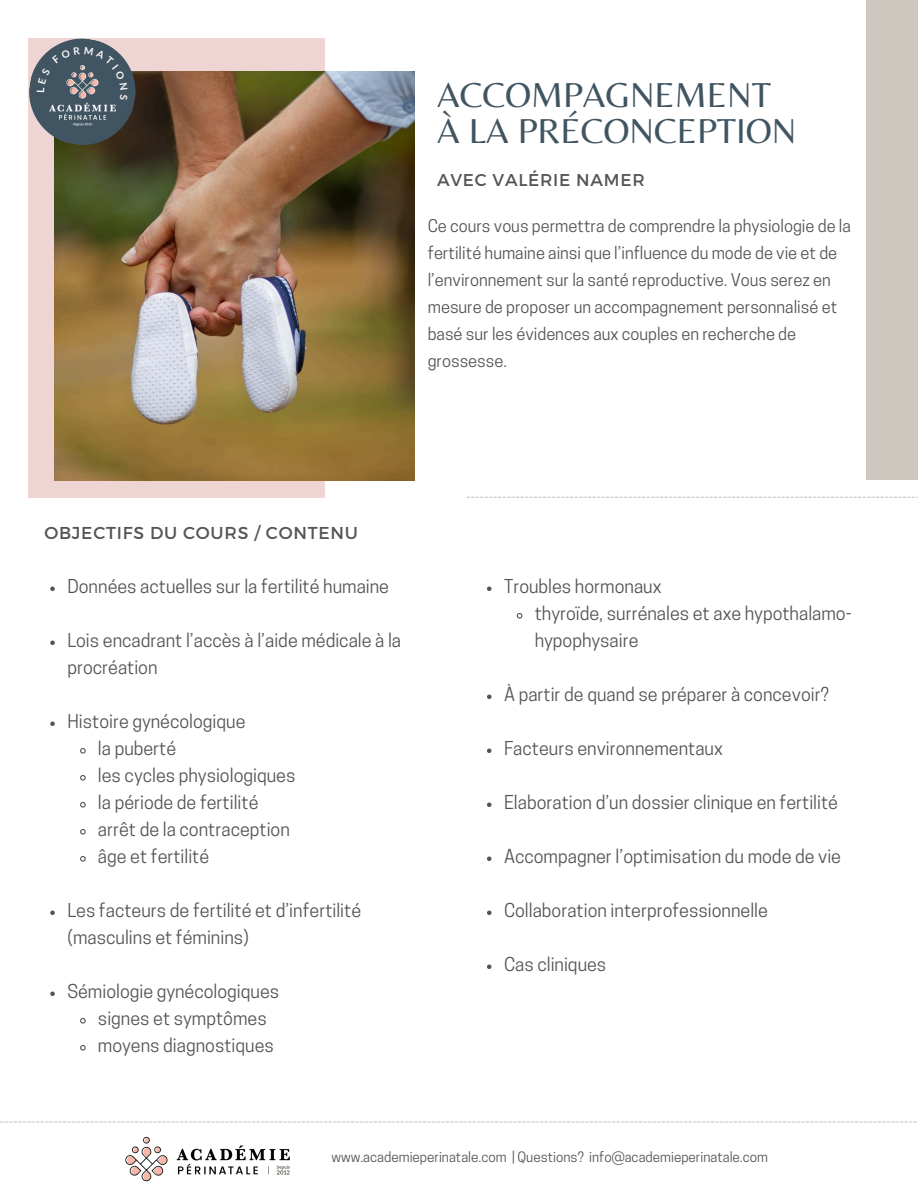
<style>
.page{position:relative;width:918px;height:1188px;background:#fff}
.page>*{position:absolute;margin:0;border:0;box-sizing:border-box;transform-origin:0 0}
.t1{font:36px/36px "Belleza";color:#405461}
.t2{font:18px/27px "Cooper Hewitt";color:#545454}
.t3{font:17.25px "Montserrat";letter-spacing:.045em;color:#545454}
.t4{font:17.1px "Montserrat";letter-spacing:.045em;color:#545454}
.t5{font:16.5px/27px "Cooper Hewitt";color:#545454}
.t6{font:13.5px "Cooper Hewitt";color:#545454}
</style>
<div class="page">
<div style="left:28px;top:38px;width:297px;height:459px;background:#efd4d4"></div>
<img style="left:55px;top:72px;width:360px;height:408px">
<svg style="left:466px;top:497px;width:452px;height:1px"></svg>
<div style="left:866px;top:0;width:52px;height:479px;background:#cec7c0"></div>
<svg style="left:50px;top:587px;width:5px;height:4px"></svg>
<svg style="left:50px;top:641px;width:5px;height:4px"></svg>
<svg style="left:50px;top:722px;width:5px;height:4px"></svg>
<svg style="left:80px;top:748px;width:6px;height:6px"></svg>
<svg style="left:80px;top:775px;width:6px;height:6px"></svg>
<svg style="left:80px;top:802px;width:6px;height:6px"></svg>
<svg style="left:80px;top:829px;width:6px;height:6px"></svg>
<svg style="left:80px;top:856px;width:6px;height:6px"></svg>
<svg style="left:50px;top:911px;width:5px;height:4px"></svg>
<svg style="left:50px;top:992px;width:5px;height:4px"></svg>
<svg style="left:80px;top:1018px;width:6px;height:6px"></svg>
<svg style="left:80px;top:1045px;width:6px;height:6px"></svg>
<svg style="left:487px;top:587px;width:4px;height:4px"></svg>
<svg style="left:516px;top:613px;width:7px;height:6px"></svg>
<svg style="left:487px;top:695px;width:4px;height:4px"></svg>
<svg style="left:487px;top:749px;width:4px;height:4px"></svg>
<svg style="left:487px;top:803px;width:4px;height:4px"></svg>
<svg style="left:487px;top:857px;width:4px;height:4px"></svg>
<svg style="left:487px;top:911px;width:4px;height:4px"></svg>
<svg style="left:487px;top:965px;width:4px;height:4px"></svg>
<img style="left:125px;top:1136px;width:165px;height:46px">
<svg style="left:0;top:1121px;width:917px;height:2px"></svg>
<svg style="left:29px;top:38px;width:111px;height:111px"></svg>
<p class="t1" style="left:437px;top:76px;width:361px">ACCOMPAGNEMENT<br>À LA PRÉCONCEPTION</p>
<p class="t4" style="left:437px;top:169px;width:209px">AVEC VALÉRIE NAMER</p>
<p class="t5" style="left:428px;top:215px;width:425px">Ce cours vous permettra de comprendre la physiologie de la fertilité humaine ainsi que l’influence du mode de vie et de l’environnement sur la santé reproductive. Vous serez en mesure de proposer un accompagnement personnalisé et basé sur les évidences aux couples en recherche de grossesse.</p>
<p class="t3" style="left:44px;top:521px;width:315px">OBJECTIFS DU COURS / CONTENU</p>
<p class="t2" style="left:67px;top:575px;width:323px">Données actuelles sur la fertilité humaine</p>
<p class="t2" style="left:67px;top:629px;width:335px">Lois encadrant l’accès à l’aide médicale à la procréation</p>
<p class="t2" style="left:67px;top:710px;width:180px">Histoire gynécologique</p>
<p class="t2" style="left:98px;top:737px;width:80px">la puberté</p>
<p class="t2" style="left:98px;top:764px;width:199px">les cycles physiologiques</p>
<p class="t2" style="left:98px;top:791px;width:162px">la période de fertilité</p>
<p class="t2" style="left:98px;top:818px;width:193px">arrêt de la contraception</p>
<p class="t2" style="left:98px;top:845px;width:113px">âge et fertilité</p>
<p class="t2" style="left:67px;top:899px;width:295px">Les facteurs de fertilité et d’infertilité (masculins et féminins)</p>
<h5 class="t2" style="left:98px;top:980px;width:183px;text-indent:-31px">Sémiologie gynécologiques signes et symptômes moyens diagnostiques</h5>
<p class="t2" style="left:535px;top:575px;width:319px;text-indent:-31px">Troubles hormonaux<br>thyroïde, surrénales et axe hypothalamo&shy;hypophysaire</p>
<p class="t2" style="left:504px;top:683px;width:326px">À partir de quand se préparer à concevoir?</p>
<p class="t2" style="left:504px;top:737px;width:220px">Facteurs environnementaux</p>
<p class="t2" style="left:504px;top:791px;width:335px">Elaboration d’un dossier clinique en fertilité</p>
<p class="t2" style="left:504px;top:845px;width:339px">Accompagner l’optimisation du mode de vie</p>
<p class="t2" style="left:504px;top:899px;width:265px">Collaboration interprofessionnelle</p>
<p class="t2" style="left:504px;top:953px;width:104px">Cas cliniques</p>
<p class="t6" style="left:331px;top:1152px;width:438px">www.academieperinatale.com | Questions? info@academieperinatale.com</p>
</div>
